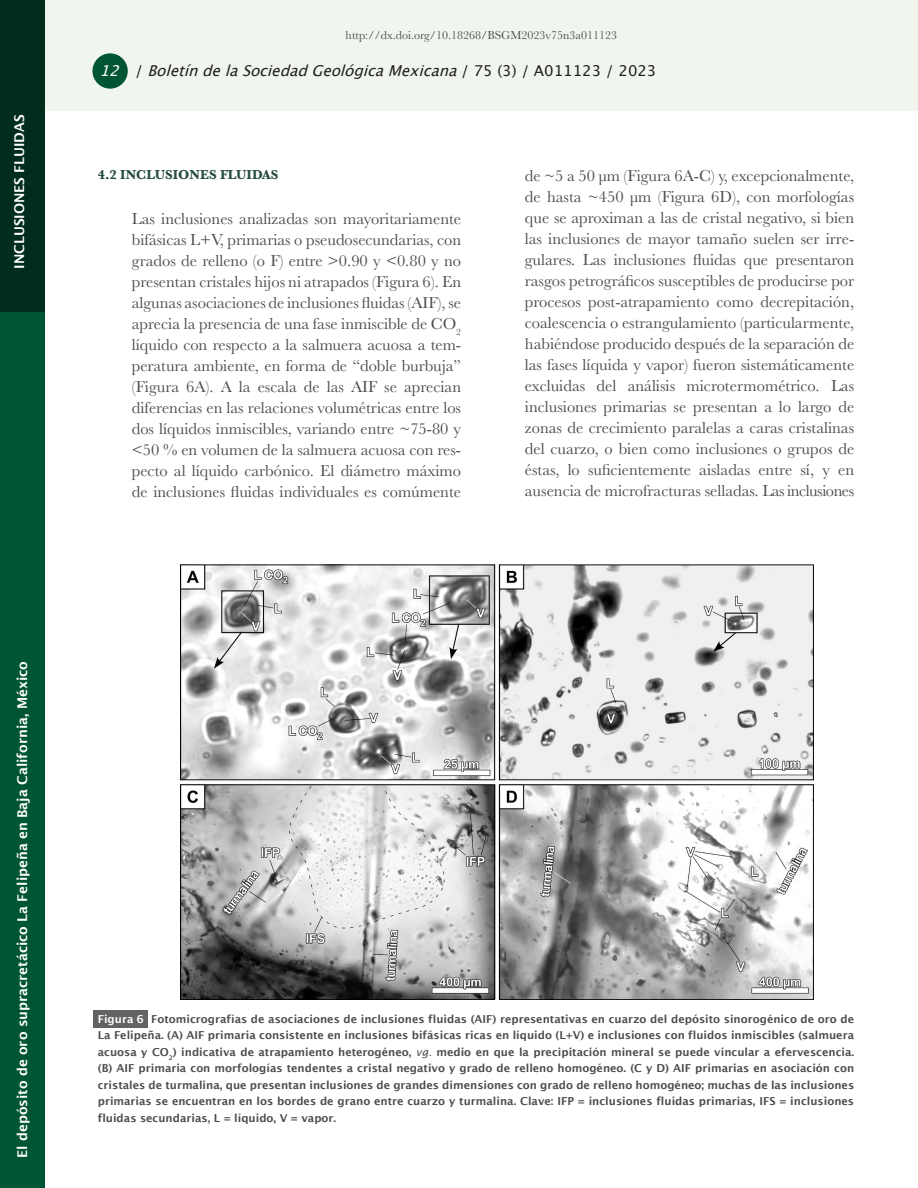
<style>
.page{position:relative;width:918px;height:1188px;background:#fff}
.page>*{position:absolute;margin:0;border:0;box-sizing:border-box;transform-origin:0 0}
.Texto_general{font:16.5px/21px "Baskerville";color:#4b4c4d;text-align:justify}
.t1{font:italic 15px "Lucida Grande";color:#231f20}
.t2{font:italic 15px "Lucida Grande";color:#fff}
.Sección{font:600 13.5px "Lucida Sans";color:#fff}
.Jerarquía_2{font:700 13.5px "Baskerville";color:#274d3e}
.t3{font:12px "Baskerville";color:#4b4c4d}
.Pie_de_figura{font:600 10.95px/16.5px "Lucida Sans";color:#4b4c4d;text-align:justify}
.Pie_de_figura__número{font:600 10.95px "Lucida Sans";color:#fff}
.s1{font-style:normal}
.s2{font-weight:400;font-style:italic}
</style>
<div class="page">
<div style="left:0;top:311px;width:44px;height:877px;background:#005534"></div>
<div style="left:45px;top:0;width:873px;height:111px;background:#f0f6ed"></div>
<div style="left:92px;top:53px;width:36px;height:36px;background:#005534;border-radius:50%"></div>
<div style="left:0;top:0;width:44px;height:311px;background:#012d1c"></div>
<img style="left:181px;top:565px;width:633px;height:435px">
<div style="left:94px;top:1010px;width:54px;height:17px;background:#636366"></div>
<p class="Sección" style="left:12px;top:269px;width:156px;rotate:-90deg">INCLUSIONES FLUIDAS</p>
<p class="Sección" style="left:15px;top:1158px;width:499px;rotate:-90deg">El depósito de oro supracretácico La Felipeña en Baja California, México</p>
<p class="t2" style="left:100px;top:62px;width:28px">12</p>
<p class="t3" style="left:346px;top:27px;width:273px">http://dx.doi.org/10.18268/BSGM2023v75n3a011123</p>
<p class="t1" style="left:135px;top:62px;width:523px"><span class="s1">/</span> BoletíndelaSociedadGeológicaMexicana<span class="s1">/ 7 5 ( 3 ) / A 0 1 1 1 2 3 / 2 0 2 3</span></p>
<p class="Jerarquía_2" style="left:98px;top:166px;width:182px">4.2 INCLUSIONES FLUIDAS</p>
<p class="Texto_general" style="left:132px;top:209px;width:331px">Las inclusiones analizadas son mayoritariamente bifásicas L+V, primarias o pseudosecundarias, con grados de relleno (o F) entre &gt;0.90 y &lt;0.80 y no presentan cristales hijos ni atrapados (Figura 6). En algunas asociaciones de inclusiones fluidas (AIF), se aprecia la presencia de una fase inmiscible de CO<sub>2 </sub>líquido con respecto a la salmuera acuosa a tem&shy;peratura ambiente, en forma de “doble burbuja” (Figura 6A). A la escala de las AIF se aprecian diferencias en las relaciones volumétricas entre los dos líquidos inmiscibles, variando entre ~75-80 y &lt;50 % en volumen de la salmuera acuosa con res&shy;pecto al líquido carbónico. El diámetro máximo de inclusiones fluidas individuales es comúmente</p>
<p class="Texto_general" style="left:525px;top:166px;width:331px">de ~5 a 50 µm (Figura 6A-C) y, excepcionalmente, de hasta ~450 µm (Figura 6D), con morfologías que se aproximan a las de cristal negativo, si bien las inclusiones de mayor tamaño suelen ser irre&shy;gulares. Las inclusiones fluidas que presentaron rasgos petrográficos susceptibles de producirse por procesos post-atrapamiento como decrepitación, coalescencia o estrangulamiento (particularmente, habiéndose producido después de la separación de las fases líquida y vapor) fueron sistemáticamente excluidas del análisis microtermométrico. Las inclusiones primarias se presentan a lo largo de zonas de crecimiento paralelas a caras cristalinas del cuarzo, o bien como inclusiones o grupos de éstas, lo suficientemente aisladas entre sí, y en ausencia de microfracturas selladas. Las inclusiones</p>
<p class="Pie_de_figura" style="left:98px;top:1011px;width:758px;text-indent:53px">Fotomicrografías de asociaciones de inclusiones fluidas (AIF) representativas en cuarzo del depósito sinorogénico de oro de La Felipeña. (A) AIF primaria consistente en inclusiones bifásicas ricas en líquido (L+V) e inclusiones con fluidos inmiscibles (salmuera acuosa y CO<sub>2</sub>) indicativa de atrapamiento heterogéneo, <span class="s2">vg.</span> medio en que la precipitación mineral se puede vincular a efervescencia. (B) AIF primaria con morfologías tendentes a cristal negativo y grado de relleno homogéneo. (C y D) AIF primarias en asociación con cristales de turmalina, que presentan inclusiones de grandes dimensiones con grado de relleno homogéneo; muchas de las inclusiones primarias se encuentran en los bordes de grano entre cuarzo y turmalina. Clave: IFP = inclusiones fluidas primarias, IFS = inclusiones fluidas secundarias, L = líquido, V = vapor.</p>
<p class="Pie_de_figura__número" style="left:98px;top:1013px;width:48px">Figura 6</p>
</div>
